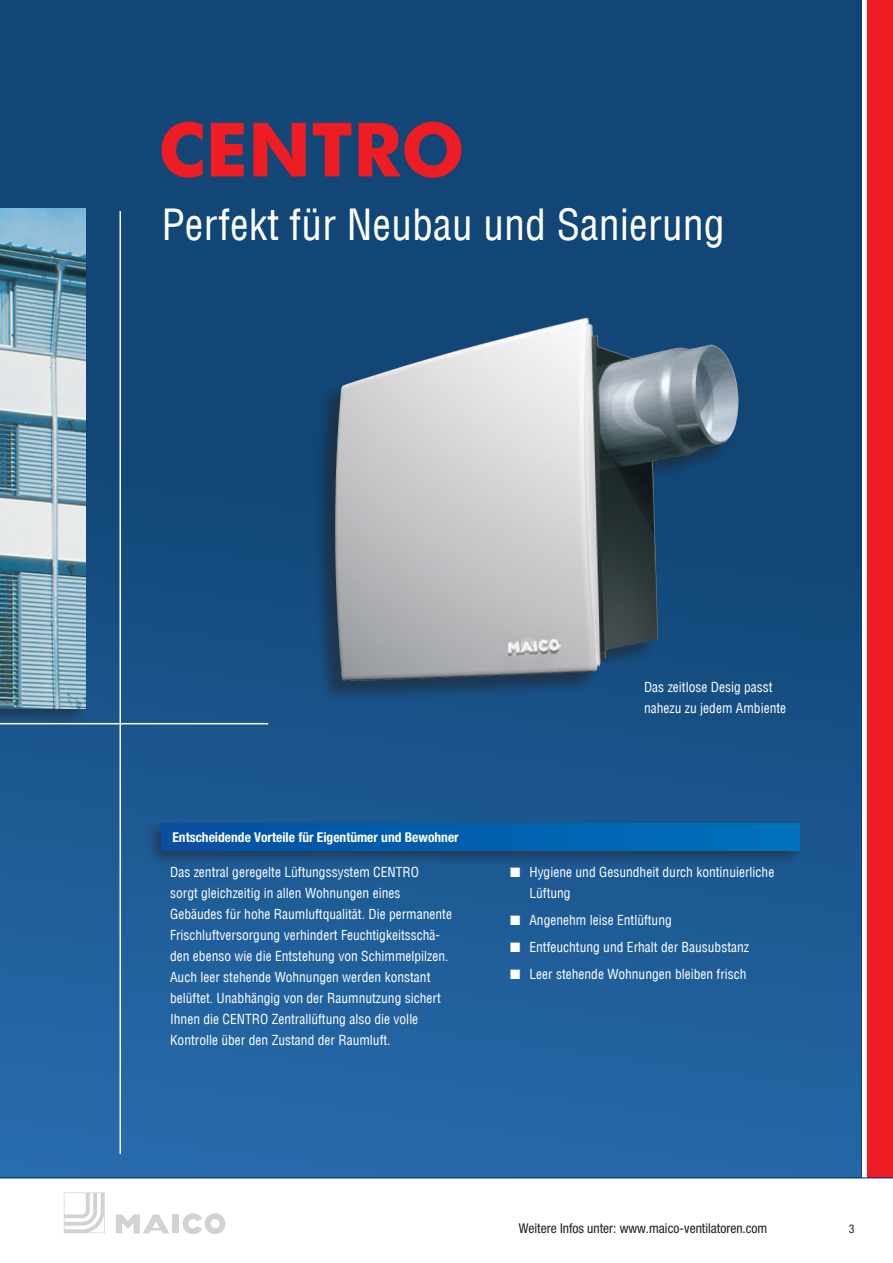
<style>
.page{position:relative;width:893px;height:1263px;background:#fff}
.page>*{position:absolute;margin:0;border:0;box-sizing:border-box;transform-origin:0 0}
.t1{font:condensed 42px "Helvetica Com";color:#fff}
.t2{font:condensed 13.5px/21px "Helvetica Com";color:#fff}
.t3{font:700 condensed 13.5px "Helvetica Neue LTW1 G";color:#fff}
.t4{font:condensed 13.5px "Helvetica Neue LTW1 G";color:#231f20}
.t5{font:condensed 12px "Helvetica Neue LT";color:#231f20}
</style>
<div class="page">
<div style="left:0;top:0;width:861px;height:1178px;background:linear-gradient(to bottom,#0c3d69,#2364a2)"></div>
<div style="left:867px;top:0;width:26px;height:1178px;background:#ee1d23"></div>
<div style="left:172px;top:1214px;width:6px;height:19px;background:#d1d2d4"></div>
<svg style="left:116px;top:1214px;width:53px;height:19px"></svg>
<svg style="left:183px;top:1213px;width:42px;height:21px"></svg>
<svg style="left:64px;top:1192px;width:41px;height:41px"></svg>
<hr style="left:0;top:1178px;width:893px;height:1px;background:#002361">
<div style="left:0;top:206px;width:88px;height:520px;background:#231f20;opacity:.5"></div>
<img style="left:0;top:208px;width:85px;height:500px">
<div style="left:145px;top:819px;width:658px;height:48px;background:#231f20;opacity:.5"></div>
<div style="left:162px;top:823px;width:637px;height:28px;background:linear-gradient(to right,#054ea1,#0072bc)"></div>
<hr style="left:0;top:723px;width:268px;height:1px;background:#fff">
<hr style="left:120px;top:211px;width:1px;height:943px;background:#fff">
<div style="left:313px;top:320px;width:424px;height:383px;background:#231f20;opacity:.5"></div>
<img style="left:335px;top:318px;width:403px;height:363px">
<svg style="left:162px;top:122px;width:41px;height:56px"></svg>
<svg style="left:211px;top:123px;width:33px;height:53px"></svg>
<svg style="left:253px;top:123px;width:53px;height:53px"></svg>
<svg style="left:313px;top:123px;width:38px;height:53px"></svg>
<svg style="left:358px;top:122px;width:103px;height:56px"></svg>
<h1 class="t1" style="left:162px;top:198px;width:565px">Perfekt für Neubau und Sanierung</h1>
<p class="t3" style="left:172px;top:829px;width:288px">Entscheidende Vorteile für Eigentümer und Bewohner</p>
<p class="t2" style="left:644px;top:677px;width:144px">Das zeitlose Desig passt nahezu zu jedem Ambiente</p>
<p class="t2" style="left:170px;top:862px;width:283px">Das zentral geregelte Lüftungssystem CENTRO<br>sorgt gleichzeitig in allen Wohnungen eines Gebäudes für hohe Raumluftqualität. Die permanente Frischluftversorgung verhindert Feuchtigkeitsschä&shy;den ebenso wie die Entstehung von Schimmelpilzen.<br>Auch leer stehende Wohnungen werden konstant belüftet. Unabhängig von der Raumnutzung sichert Ihnen die CENTRO Zentrallüftung also die volle Kontrolle über den Zustand der Raumluft.</p>
<p class="t2" style="left:529px;top:862px;width:246px;text-indent:-19px">■ Hygiene und Gesundheit durch kontinuierliche<br>Lüftung</p>
<p class="t2" style="left:510px;top:910px;width:163px">■ Angenehm leise Entlüftung</p>
<p class="t2" style="left:510px;top:937px;width:240px">■ Entfeuchtung und Erhalt der Bausubstanz</p>
<p class="t2" style="left:510px;top:964px;width:238px">■ Leer stehende Wohnungen bleiben frisch</p>
<p class="t4" style="left:519px;top:1220px;width:250px">Weitere Infos unter: www.maico-ventilatoren.com</p>
<p class="t5" style="left:849px;top:1222px;width:7px">3</p>
</div>
